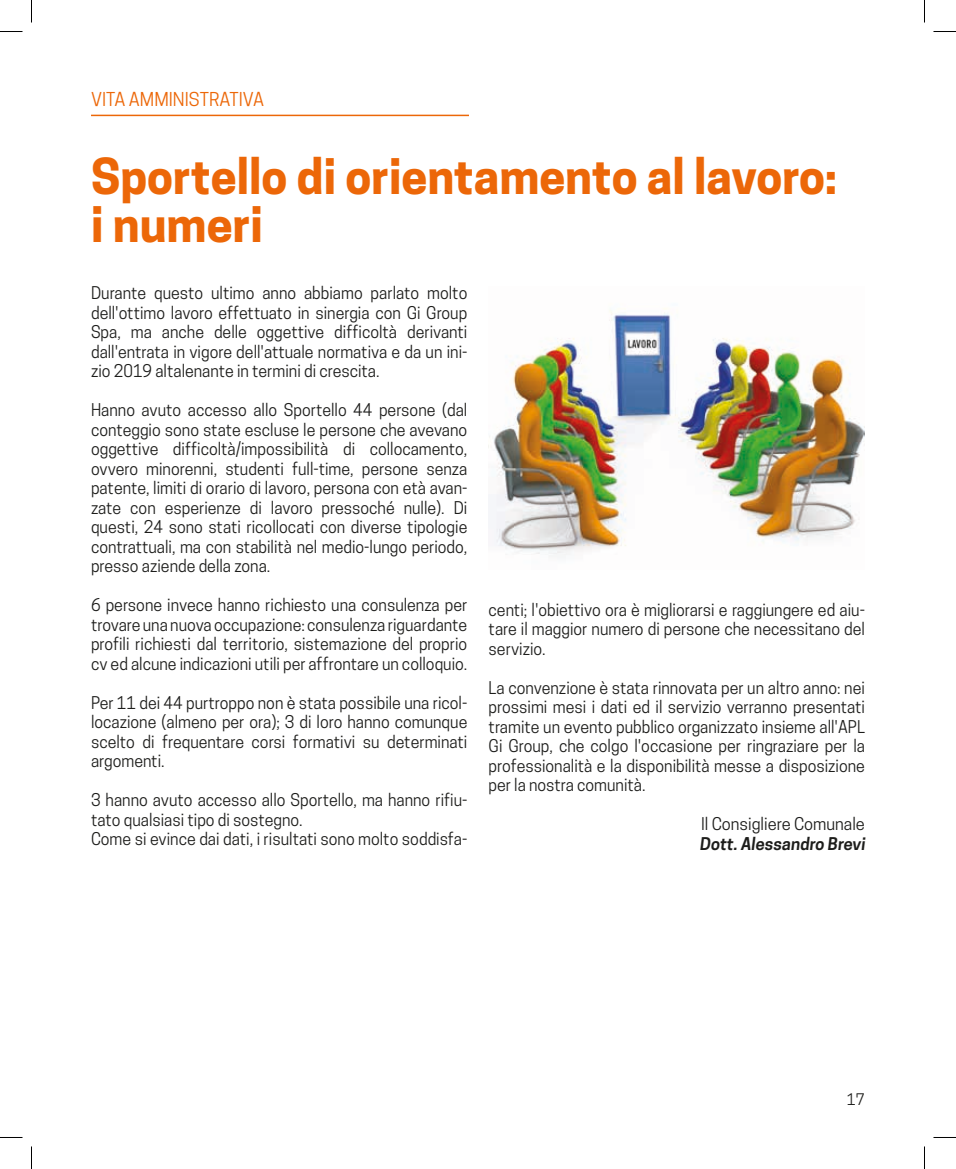
<style>
.page{position:relative;width:956px;height:1169px;background:#fff}
.page>*{position:absolute;margin:0;border:0;box-sizing:border-box;transform-origin:0 0}
.t1{font:700 46.5px/48px "Cooper Hewitt";color:#ec6708}
.t2{font:18px "Cooper Hewitt";color:#ec6708}
.t3{font:16.5px/19.5px "Cooper Hewitt";color:#1d1d1b;text-align:justify}
.t4{font:600 16.5px "Cooper Hewitt";color:#1d1d1b}
.t5{font:15px "Cooper Hewitt";color:#1d1d1b}
</style>
<div class="page">
<hr style="left:91px;top:115px;width:378px;height:1px;background:#ec6708">
<img style="left:489px;top:308px;width:376px;height:247px">
<svg style="left:0;top:31px;width:22px;height:1px"></svg>
<svg style="left:933px;top:31px;width:23px;height:1px"></svg>
<svg style="left:0;top:1137px;width:22px;height:1px"></svg>
<svg style="left:933px;top:1137px;width:23px;height:1px"></svg>
<svg style="left:31px;top:0;width:1px;height:23px"></svg>
<svg style="left:31px;top:1146px;width:1px;height:23px"></svg>
<svg style="left:924px;top:0;width:1px;height:23px"></svg>
<svg style="left:924px;top:1146px;width:1px;height:23px"></svg>
<p class="t2" style="left:91px;top:88px;width:174px">VITA AMMINISTRATIVA</p>
<h1 class="t1" style="left:91px;top:153px;width:748px">Sportello di orientamento al lavoro: i numeri</h1>
<p class="t3" style="left:91px;top:283px;width:378px">Durante questo ultimo anno abbiamo parlato molto dell'ottimo lavoro effettuato in sinergia con Gi Group Spa, ma anche delle oggettive difficoltà derivanti dall'entrata in vigore dell'attuale normativa e da un ini&shy;zio 2019 altalenante in termini di crescita.</p>
<p class="t3" style="left:91px;top:400px;width:378px">Hanno avuto accesso allo Sportello 44 persone (dal conteggio sono state escluse le persone che avevano oggettive difficoltà/impossibilità di collocamento, ovvero minorenni, studenti full-time, persone senza patente, limiti di orario di lavoro, persona con età avan&shy;zate con esperienze di lavoro pressoché nulle). Di questi, 24 sono stati ricollocati con diverse tipologie contrattuali, ma con stabilità nel medio-lungo periodo, presso aziende della zona.</p>
<p class="t3" style="left:91px;top:595px;width:378px">6 persone invece hanno richiesto una consulenza per trovare una nuova occupazione: consulenza riguardante profili richiesti dal territorio, sistemazione del proprio cv ed alcune indicazioni utili per affrontare un colloquio.</p>
<p class="t3" style="left:91px;top:693px;width:378px">Per 11 dei 44 purtroppo non è stata possibile una ricol&shy;locazione (almeno per ora); 3 di loro hanno comunque scelto di frequentare corsi formativi su determinati argomenti.</p>
<p class="t3" style="left:91px;top:790px;width:378px;text-align:left">3 hanno avuto accesso allo Sportello, ma hanno rifiu&shy;tato qualsiasi tipo di sostegno.<br>Come si evince dai dati, i risultati sono molto soddisfa-</p>
<p class="t3" style="left:489px;top:599px;width:378px">centi; l'obiettivo ora è migliorarsi e raggiungere ed aiu&shy;tare il maggior numero di persone che necessitano del servizio.</p>
<p class="t3" style="left:489px;top:677px;width:378px">La convenzione è stata rinnovata per un altro anno: nei prossimi mesi i dati ed il servizio verranno presentati tramite un evento pubblico organizzato insieme all'APL Gi Group, che colgo l'occasione per ringraziare per la professionalità e la disponibilità messe a disposizione per la nostra comunità.</p>
<p class="t3" style="left:701px;top:814px;width:165px">Il Consigliere Comunale</p>
<p class="t4" style="left:700px;top:833px;width:169px">Dott.Alessandro Brevi</p>
<p class="t5" style="left:847px;top:1090px;width:19px">17</p>
</div>
